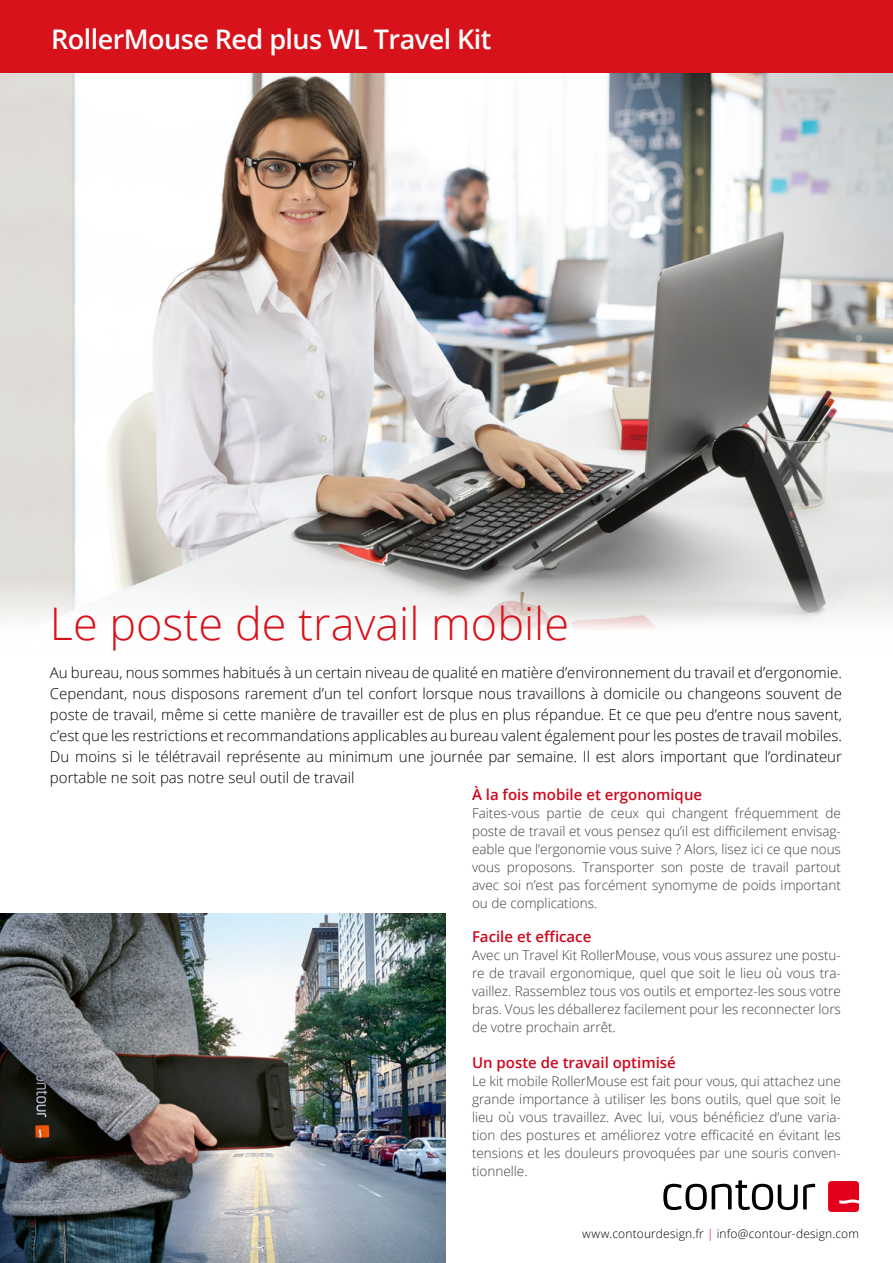
<style>
.page{position:relative;width:893px;height:1263px;background:#fff}
.page>*{position:absolute;margin:0;border:0;box-sizing:border-box;transform-origin:0 0}
.t1{font:300 45px "Open Sans";color:#d8121b}
.t2{font:600 27px "Open Sans";letter-spacing:-.02em;color:#fff}
.t3{font:300 15px/21px "Open Sans";color:#000;text-align:justify}
.t4{font:600 15px "Open Sans";color:#cd071e}
.t5{font:300 13.5px/18px "Open Sans";color:#3e3d40;text-align:justify}
.t6{font:300 12px "Open Sans";letter-spacing:.015em;color:#000}
.s1{color:#e2001a}
</style>
<div class="page">
<img style="left:0;top:72px;width:893px;height:557px">
<div style="left:0;top:0;width:893px;height:72px;background:#d8121b"></div>
<svg style="left:663px;top:1180px;width:152px;height:30px"></svg>
<svg style="left:828px;top:1181px;width:31px;height:31px"></svg>
<img style="left:0;top:913px;width:446px;height:350px">
<h2 class="t2" style="left:51px;top:21px;width:442px">RollerMouse Red plus WL Travel Kit</h2>
<h1 class="t1" style="left:50px;top:593px;width:521px">Le poste de travail mobile</h1>
<p class="t3" style="left:50px;top:662px;width:793px">Au bureau, nous sommes habitués à un certain niveau de qualité en matière d’environnement du travail et d’ergonomie.<br>Cependant, nous disposons rarement d’un tel confort lorsque nous travaillons à domicile ou changeons souvent de poste de travail, même si cette manière de travailler est de plus en plus répandue. Et ce que peu d’entre nous savent, c’est que les restrictions et recommandations applicables au bureau valent également pour les postes de travail mobiles.<br>Du moins si le télétravail représente au minimum une journée par semaine. Il est alors important que l’ordinateur portable ne soit pas notre seul outil de travail</p>
<p class="t4" style="left:472px;top:784px;width:232px">À la fois mobile et ergonomique</p>
<p class="t5" style="left:472px;top:803px;width:370px">Faites-vous partie de ceux qui changent fréquemment de poste de travail et vous pensez qu’il est difficilement envisag&shy;eable que l’ergonomie vous suive ? Alors, lisez ici ce que nous vous proposons. Transporter son poste de travail partout avec soi n’est pas forcément synomyme de poids important ou de complications.</p>
<p class="t4" style="left:472px;top:926px;width:121px">Facile et efficace</p>
<p class="t5" style="left:472px;top:945px;width:370px">Avec un Travel Kit RollerMouse, vous vous assurez une postu&shy;re de travail ergonomique, quel que soit le lieu où vous tra&shy;vaillez. Rassemblez tous vos outils et emportez-les sous votre bras. Vous les déballerez facilement pour les reconnecter lors de votre prochain arrêt.</p>
<p class="t4" style="left:472px;top:1052px;width:205px">Un poste de travail optimisé</p>
<p class="t5" style="left:472px;top:1071px;width:370px">Le kit mobile RollerMouse est fait pour vous, qui attachez une grande importance à utiliser les bons outils, quel que soit le lieu où vous travaillez. Avec lui, vous bénéficiez d’une varia&shy;tion des postures et améliorez votre efficacité en évitant les tensions et les douleurs provoquées par une souris conven&shy;tionnelle.</p>
<p class="t6" style="left:582px;top:1225px;width:278px">www.contourdesign.fr <span class="s1">|</span> info@contour-design.com</p>
</div>
